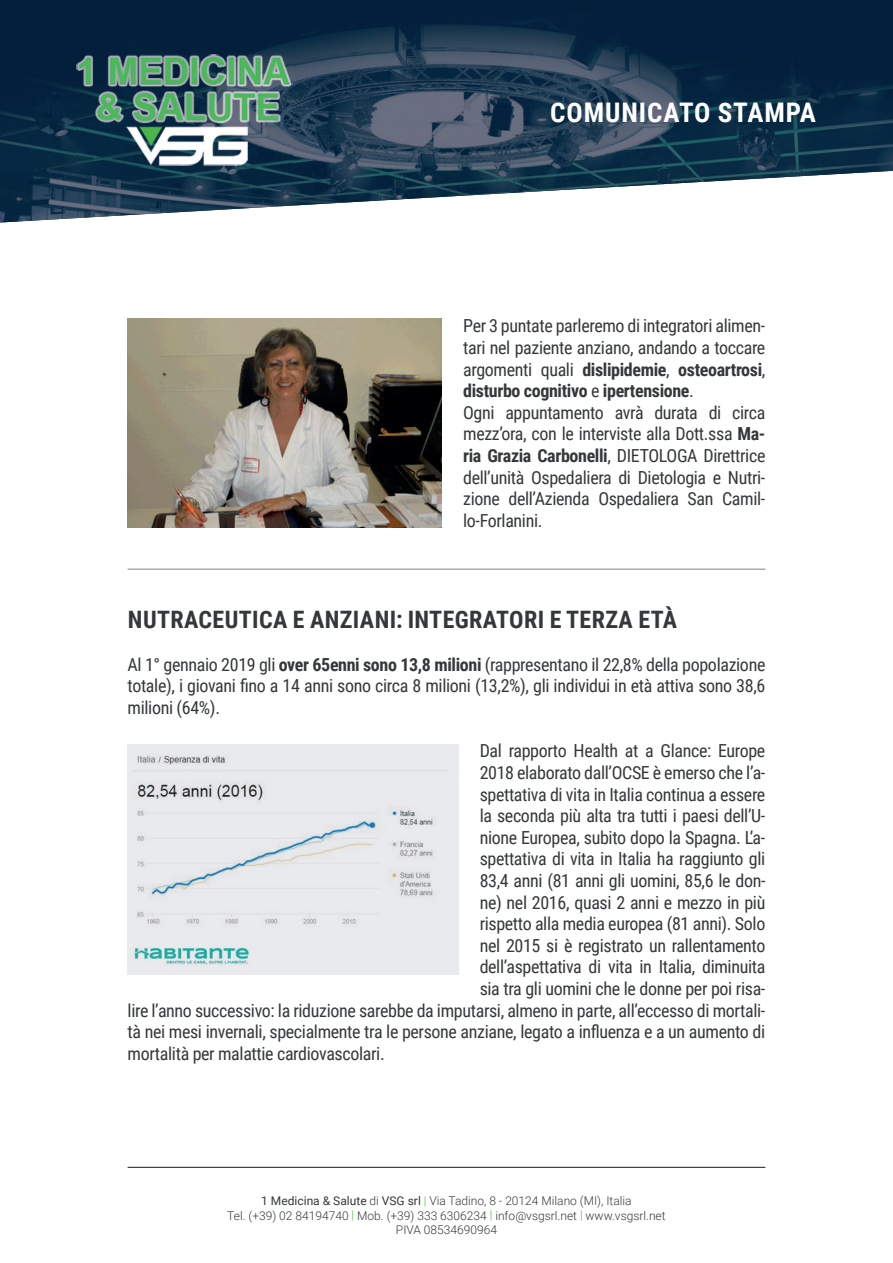
<style>
.page{position:relative;width:893px;height:1263px;background:#fff}
.page>*{position:absolute;margin:0;border:0;box-sizing:border-box;transform-origin:0 0}
.t1{font:700 27px "Roboto Condensed";letter-spacing:.035em;color:#fff}
.t2{font:700 24px "Roboto Condensed";letter-spacing:.015em;color:#35383a}
.t3{font:18px/21.6px "Roboto Condensed";letter-spacing:-.02em;color:#35383a}
.t4{font:300 12px/14.4px "Roboto";color:#35383a;text-align:center}
.s1{font-weight:700}
.s2{font-weight:400}
.s3{color:#4ab54c}
</style>
<div class="page">
<img style="left:0;top:0;width:893px;height:222px">
<img style="left:77px;top:54px;width:216px;height:113px">
<hr style="left:128px;top:1167px;width:637px;height:1px;background:#031f3a">
<img style="left:128px;top:319px;width:314px;height:208px">
<img style="left:128px;top:744px;width:330px;height:231px">
<hr style="left:128px;top:569px;width:637px;height:1px;background:#858384">
<h1 class="t1" style="left:550px;top:93px;width:267px">COMUNICATO STAMPA</h1>
<p class="t3" style="left:463px;top:315px;width:304px">Per 3 puntate parleremo di integratori alimen&shy;tari nel paziente anziano, andando a toccare argomenti quali <span class="s1">dislipidemie</span>, <span class="s1">osteoartrosi</span>, <span class="s1">disturbo cognitivo</span> e <span class="s1">ipertensione</span>.<br>Ogni appuntamento avrà durata di circa mezz’ora, con le interviste alla Dott.ssa <span class="s1">Ma&shy;ria Grazia Carbonelli</span>, DIETOLOGA Direttrice dell’unità Ospedaliera di Dietologia e Nutri&shy;zione dell’Azienda Ospedaliera San Camil&shy;lo-Forlanini.</p>
<h2 class="t2" style="left:128px;top:602px;width:551px">NUTRACEUTICA E ANZIANI: INTEGRATORI E TERZA ETÀ</h2>
<p class="t3" style="left:128px;top:653px;width:639px;text-align:justify">Al 1° gennaio 2019 gli <span class="s1">over 65enni sono 13,8 milioni</span> (rappresentano il 22,8% della popolazione totale), i giovani fino a 14 anni sono circa 8 milioni (13,2%), gli individui in età attiva sono 38,6 milioni (64%).</p>
<p class="t3" style="left:480px;top:739px;width:287px">Dal rapporto Health at a Glance: Europe</p>
<p class="t3" style="left:480px;top:761px;width:287px">2018 elaborato dall’OCSE è emerso che l’a-</p>
<p class="t3" style="left:480px;top:783px;width:287px">spettativa di vita in Italia continua a essere</p>
<p class="t3" style="left:480px;top:804px;width:287px">la seconda più alta tra tutti i paesi dell’U-</p>
<p class="t3" style="left:480px;top:826px;width:287px">nione Europea, subito dopo la Spagna. L’a-</p>
<p class="t3" style="left:480px;top:847px;width:287px">spettativa di vita in Italia ha raggiunto gli</p>
<p class="t3" style="left:480px;top:869px;width:287px">83,4 anni (81 anni gli uomini, 85,6 le don-</p>
<p class="t3" style="left:480px;top:891px;width:287px">ne) nel 2016, quasi 2 anni e mezzo in più</p>
<p class="t3" style="left:480px;top:912px;width:287px">rispetto alla media europea (81 anni). Solo</p>
<p class="t3" style="left:480px;top:934px;width:287px">nel 2015 si è registrato un rallentamento</p>
<p class="t3" style="left:480px;top:955px;width:287px">dell’aspettativa di vita in Italia, diminuita</p>
<p class="t3" style="left:480px;top:977px;width:287px">sia tra gli uomini che le donne per poi risa-</p>
<p class="t3" style="left:128px;top:999px;width:639px">lire l’anno successivo: la riduzione sarebbe da imputarsi, almeno in parte, all’eccesso di mortali-</p>
<p class="t3" style="left:128px;top:1020px;width:639px">tà nei mesi invernali, specialmente tra le persone anziane, legato a influenza e a un aumento di</p>
<p class="t3" style="left:128px;top:1042px;width:259px">mortalità per malattie cardiovascolari.</p>
<p class="t4" style="left:227px;top:1193px;width:440px"><span class="s2">1 Medicina &amp; Salute</span> di <span class="s2">VSG srl</span> <span class="s3">|</span> Via Tadino, 8 - 20124 Milano (MI), Italia<br>Tel. (+39) 02 84194740 <span class="s3">|</span> Mob. (+39) 333 6306234 <span class="s3">|</span> info@vsgsrl.net <span class="s3">|</span> www.vsgsrl.net<br>PIVA 08534690964</p>
</div>
